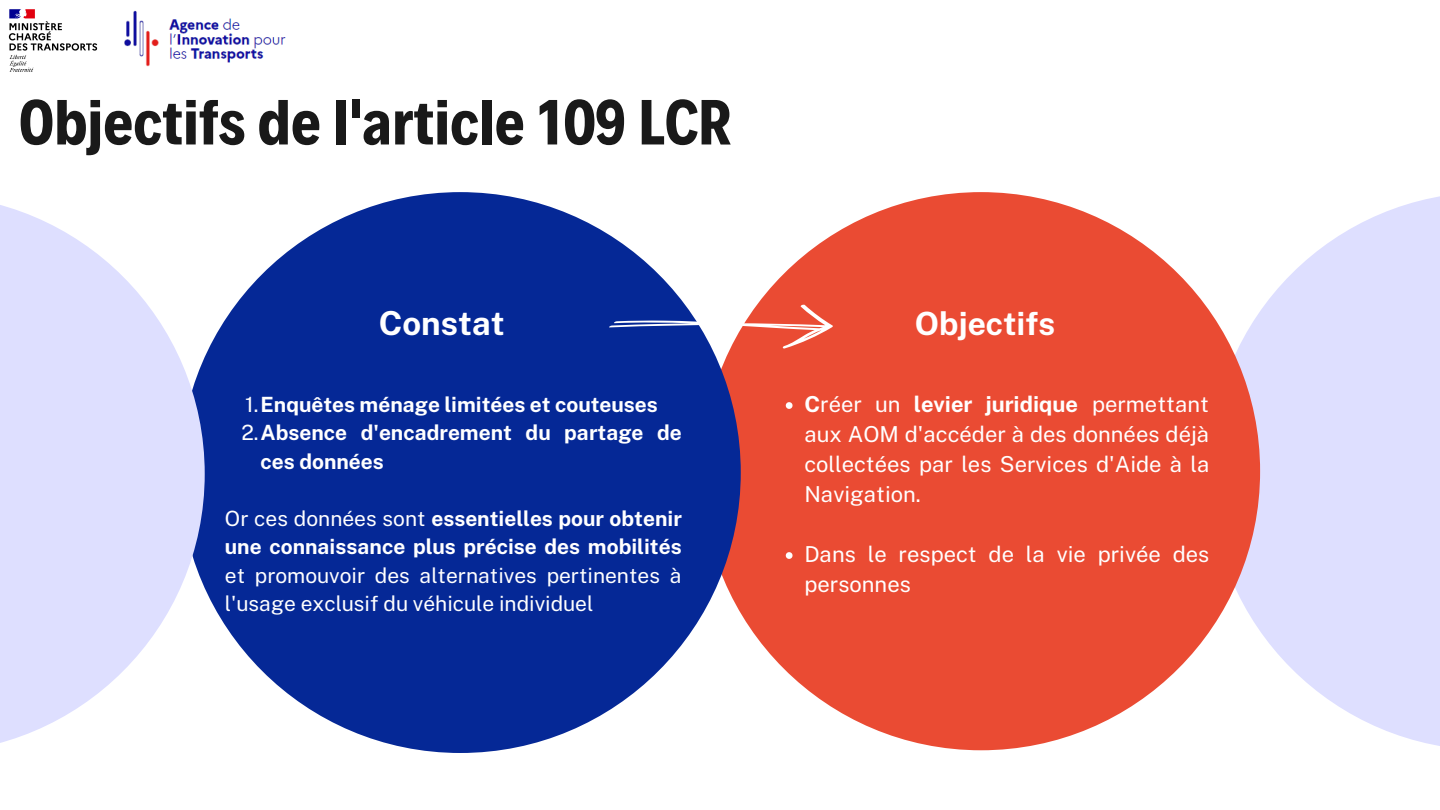
<style>
.page{position:relative;width:1440px;height:810px;background:#fff}
.page>*{position:absolute;margin:0;border:0;box-sizing:border-box;transform-origin:0 0}
.t1{font:700 64.5px "Decalotype";color:#191919}
.t2{font:700 33px "Public Sans";color:#fff}
.t3{font:700 32px "Public Sans";color:#fff}
.t4{font:22px/30px "Public Sans";color:#fff;text-align:justify}
.t5{font:21px/28.5px "Public Sans";color:#fff;text-align:justify}
.t6{font:700 21px/28.5px "Public Sans";color:#fff}
.s1{font-weight:400}
.s2{font-weight:700}
</style>
<div class="page">
<svg style="left:1210px;top:196px;width:230px;height:550px;fill:#dedfff"></svg>
<div style="left:702px;top:192px;width:558px;height:558px;background:#ea4b33;border-radius:50%"></div>
<img style="left:8px;top:9px;width:278px;height:63px">
<div style="left:180px;top:192px;width:561px;height:561px;background:#052896;border-radius:50%"></div>
<svg style="left:0;top:205px;width:205px;height:538px;fill:#dedfff"></svg>
<svg style="left:609px;top:304px;width:224px;height:45px"></svg>
<svg style="left:786px;top:402px;width:7px;height:7px"></svg>
<svg style="left:786px;top:552px;width:7px;height:7px"></svg>
<p class="t1" style="left:19px;top:79px;width:714px">Objectifs de l'article 109 LCR</p>
<p class="t2" style="left:379px;top:304px;width:128px">Constat</p>
<p class="t6" style="left:245px;top:390px;width:414px"><span class="s1">1.</span>Enquêtes ménage limitées et couteuses</p>
<p class="t6" style="left:261px;top:418px;width:423px;text-indent:-19px"><span class="s1">2.</span>Absence d'encadrement du partage de ces données</p>
<p class="t5" style="left:225px;top:504px;width:458px">Or ces données sont <span class="s2">essentielles pour obtenir une connaissance plus précise des mobilités </span>et promouvoir des alternatives pertinentes à l'usage exclusif du véhicule individuel</p>
<p class="t3" style="left:915px;top:304px;width:142px">Objectifs</p>
<p class="t4" style="left:804px;top:389px;width:407px"><span class="s2">C</span>réer un <span class="s2">levier juridique</span> permettant aux AOM d'accéder à des données déjà collectées par les Services d'Aide à la Navigation.</p>
<p class="t4" style="left:804px;top:539px;width:406px">Dans le respect de la vie privée des personnes</p>
</div>
